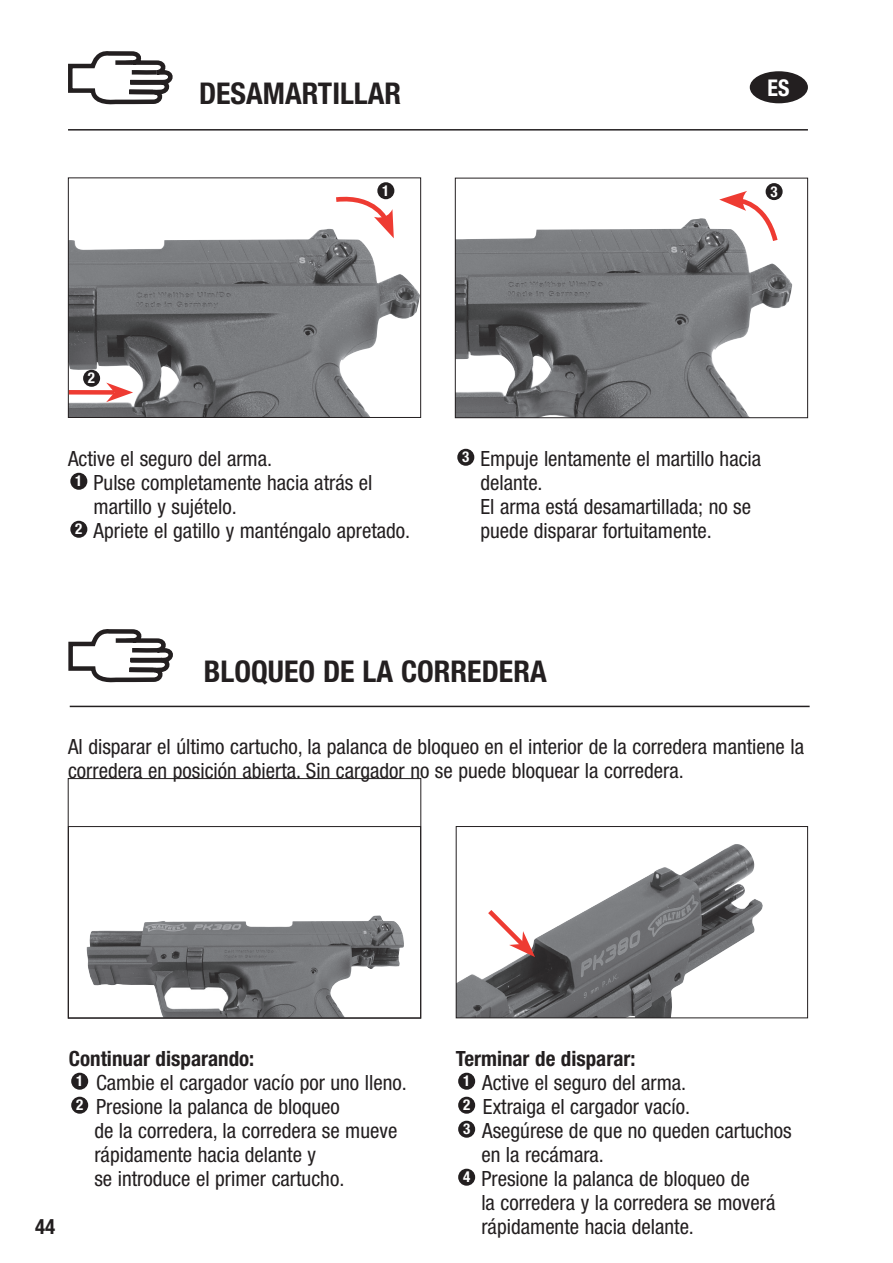
<style>
.page{position:relative;width:893px;height:1263px;background:#fff}
.page>*{position:absolute;margin:0;border:0;box-sizing:border-box;transform-origin:0 0}
.t1{font:700 condensed 30px "Helvetica Neue LT Pro";color:#231f20}
.t2{font:700 condensed 23.1px "Helvetica Neue LT Pro";color:#fff;scale:.95 1}
.t3{font:condensed 21px/24px "Helvetica Neue LT Pro";color:#231f20}
.t4{font:700 condensed 21px "Helvetica Neue LT Pro";color:#231f20}
.t5{font:700 condensed 15px "Helvetica Neue LT Pro";color:#fff}
.s1{font-weight:700}
</style>
<div class="page">
<hr style="left:68px;top:129px;width:740px;height:2px;background:#231f20">
<div style="left:750px;top:71px;width:58px;height:32px;background:#231f20;border-radius:50%"></div>
<img style="left:70px;top:229px;width:349px;height:187px">
<div style="left:68px;top:178px;width:353px;height:240px;border:1px solid #231f20"></div>
<hr style="left:70px;top:706px;width:739px;height:1px;background:#231f20">
<div style="left:458px;top:1073px;width:17px;height:17px;background:#231f20;border-radius:50%"></div>
<div style="left:458px;top:1097px;width:17px;height:17px;background:#231f20;border-radius:50%"></div>
<div style="left:458px;top:1121px;width:17px;height:17px;background:#231f20;border-radius:50%"></div>
<div style="left:458px;top:1169px;width:17px;height:17px;background:#231f20;border-radius:50%"></div>
<div style="left:70px;top:473px;width:17px;height:17px;background:#231f20;border-radius:50%"></div>
<div style="left:70px;top:521px;width:17px;height:17px;background:#231f20;border-radius:50%"></div>
<div style="left:457px;top:449px;width:17px;height:17px;background:#231f20;border-radius:50%"></div>
<div style="left:69px;top:390px;width:46px;height:5px;background:#ee3b32"></div>
<svg style="left:106px;top:383px;width:27px;height:19px"></svg>
<img style="left:457px;top:218px;width:335px;height:198px">
<div style="left:455px;top:178px;width:353px;height:240px;border:1px solid #231f20"></div>
<div style="left:765px;top:183px;width:17px;height:17px;background:#231f20;border-radius:50%"></div>
<div style="left:377px;top:182px;width:17px;height:17px;background:#231f20;border-radius:50%"></div>
<div style="left:83px;top:370px;width:17px;height:17px;background:#231f20;border-radius:50%"></div>
<div style="left:71px;top:1073px;width:17px;height:17px;background:#231f20;border-radius:50%"></div>
<div style="left:71px;top:1097px;width:17px;height:17px;background:#231f20;border-radius:50%"></div>
<img style="left:458px;top:844px;width:305px;height:172px">
<div style="left:456px;top:826px;width:352px;height:192px;border:1px solid #231f20"></div>
<svg style="left:483px;top:905px;width:52px;height:52px"></svg>
<svg style="left:331px;top:195px;width:63px;height:43px"></svg>
<svg style="left:719px;top:191px;width:62px;height:55px"></svg>
<svg style="left:68px;top:51px;width:105px;height:54px"></svg>
<svg style="left:68px;top:629px;width:105px;height:54px"></svg>
<img style="left:86px;top:915px;width:318px;height:101px">
<div style="left:68px;top:826px;width:353px;height:192px;border:1px solid #231f20"></div>
<h1 class="t1" style="left:199px;top:82px;width:204px">DESAMARTILLAR</h1>
<p class="t2" style="left:767px;top:80px;width:25px">ES</p>
<p class="t5" style="left:88px;top:372px;width:9px">2</p>
<p class="t5" style="left:382px;top:185px;width:9px">1</p>
<p class="t5" style="left:770px;top:186px;width:9px">3</p>
<p class="t3" style="left:68px;top:448px;width:206px">Active el seguro del arma.</p>
<p class="t3" style="left:75px;top:472px;width:299px"><sup>1</sup> Pulse completamente hacia atrás el</p>
<p class="t3" style="left:94px;top:496px;width:145px">martillo y sujételo.</p>
<p class="t3" style="left:75px;top:520px;width:337px"><sup>2</sup> Apriete el gatillo y manténgalo apretado.</p>
<p class="t3" style="left:480px;top:448px;width:282px;text-indent:-18px"><sup>3</sup> Empuje lentamente el martillo hacia delante.<br>El arma está desamartillada; no se puede disparar fortuitamente.</p>
<h1 class="t1" style="left:204px;top:660px;width:344px">BLOQUEO DE LA CORREDERA</h1>
<p class="t3" style="left:68px;top:736px;width:737px">Al disparar el último cartucho, la palanca de bloqueo en el interior de la corredera mantiene la corredera en posición abierta. Sin cargador no se puede bloquear la corredera.</p>
<p class="t4" style="left:35px;top:1219px;width:22px">44</p>
<p class="t3" style="left:76px;top:1048px;width:332px;text-indent:-7px"><span class="s1">Continuar disparando:<br></span><sup>1</sup> Cambie el cargador vacío por uno lleno.<br><sup>2</sup> Presione la palanca de bloqueo</p>
<p class="t3" style="left:94px;top:1120px;width:304px">de la corredera, la corredera se mueve rápidamente hacia delante y<br>se introduce el primer cartucho.</p>
<p class="t4" style="left:456px;top:1051px;width:181px">Terminar de disparar:</p>
<p class="t3" style="left:463px;top:1072px;width:225px"><sup>1</sup> Active el seguro del arma.</p>
<p class="t3" style="left:463px;top:1096px;width:228px"><sup>2</sup> Extraiga el cargador vacío.</p>
<p class="t3" style="left:463px;top:1120px;width:330px"><sup>3</sup> Asegúrese de que no queden cartuchos</p>
<p class="t3" style="left:481px;top:1144px;width:124px">en la recámara.</p>
<p class="t3" style="left:463px;top:1168px;width:288px"><sup>4</sup> Presione la palanca de bloqueo de</p>
<p class="t3" style="left:481px;top:1192px;width:295px">la corredera y la corredera se moverá</p>
<p class="t3" style="left:481px;top:1216px;width:214px">rápidamente hacia delante.</p>
</div>
